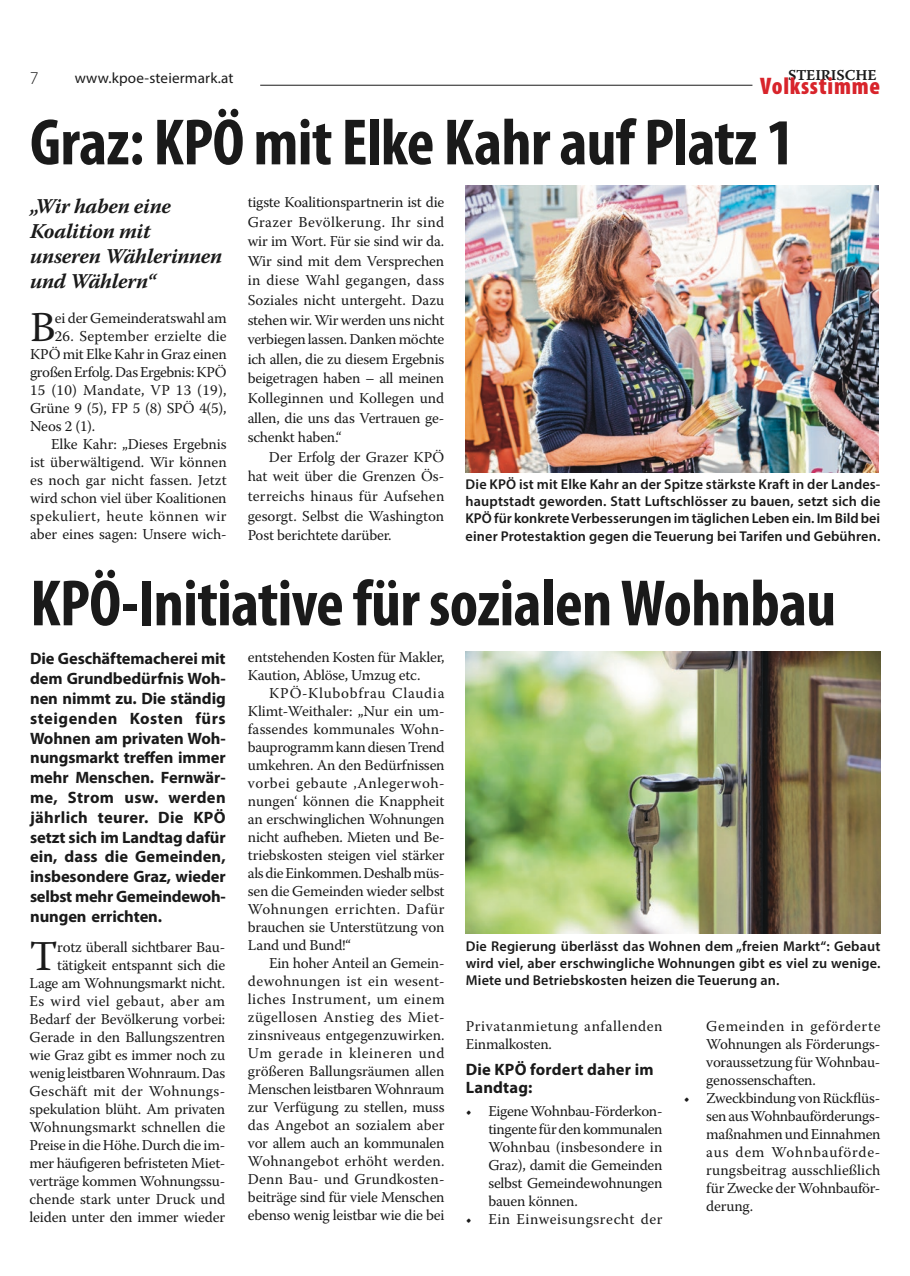
<style>
.page{position:relative;width:910px;height:1276px;background:#fff}
.page>*{position:absolute;margin:0;border:0;box-sizing:border-box;transform-origin:0 0}
.headline_B_T2{font:700 condensed 66px "Myriad Pro";letter-spacing:-.01em;color:#1a1a1a}
.Fließtext{font:42.3px "Warnock Pro";color:#1a1a1a}
.t1{font:900 condensed 24px "Myriad Pro";letter-spacing:.03em;color:#d8242b}
.Fließtext-2{font:italic 700 21px/25.2px "Warnock Pro";letter-spacing:-.015em;color:#1a1a1a}
.t2{font:300 18px "Myriad Pro";color:#1a1a1a}
.Vorspann{font:700 16.5px/19.8px "Myriad Pro";letter-spacing:-.01em;color:#1a1a1a;text-align:justify}
.Zwischentitel{font:700 16.5px/18px "Myriad Pro";letter-spacing:.01em;color:#1a1a1a}
.Fließtext-3{font:15px/18px "Warnock Pro";letter-spacing:-.015em;color:#1a1a1a;text-align:justify}
.Fließtext-4{font:15px/18px "Warnock Pro";letter-spacing:.035em;color:#1a1a1a}
.t3{font:15px "Myriad Pro";letter-spacing:.01em;color:#1a1a1a}
.t4{font:15px "Warnock Pro Semibold Capt";letter-spacing:-.01em;color:#1a1a1a}
.Bildtext{font:600 14.25px/17.1px "Myriad Pro";letter-spacing:.01em;color:#1a1a1a;text-align:justify}
</style>
<div class="page">
<hr style="left:260px;top:85px;width:492px;height:1px;background:#1a1a1a">
<img style="left:466px;top:652px;width:414px;height:281px">
<img style="left:466px;top:185px;width:412px;height:288px">
<p class="t2" style="left:30px;top:67px;width:10px">7</p>
<p class="t4" style="left:788px;top:66px;width:90px">STEIRISCHE</p>
<p class="t3" style="left:75px;top:69px;width:160px">www.kpoe-steiermark.at</p>
<h3 class="t1" style="left:760px;top:70px;width:121px">Volksstimme</h3>
<p class="headline_B_T2" style="left:30px;top:101px;width:766px">Graz: KPÖ mit Elke Kahr auf Platz 1</p>
<p class="Fließtext-2" style="left:30px;top:193px;width:194px">„Wir haben eine<br>Koalition mit unseren Wählerinnen und Wählern“</p>
<p class="Fließtext" style="left:30px;top:301px;width:27px">B</p>
<p class="Fließtext-3" style="left:55px;top:309px;width:173px">ei der Gemeinderatswahl am</p>
<p class="Fließtext-3" style="left:30px;top:327px;width:198px;text-indent:25px">26. September erzielte die KPÖ mit Elke Kahr in Graz einen großen Erfolg. Das Ergebnis: KPÖ 15 (10) Mandate, VP 13 (19), Grüne 9 (5), FP 5 (8) SPÖ 4(5), Neos 2 (1).</p>
<p class="Fließtext-3" style="left:30px;top:435px;width:198px;text-indent:21px">Elke Kahr: „Dieses Ergebnis ist überwältigend. Wir können es noch gar nicht fassen. Jetzt wird schon viel über Koalitionen spekuliert, heute können wir aber eines sagen: Unsere wich-</p>
<p class="Fließtext-3" style="left:248px;top:192px;width:198px;line-height:19.6px">tigste Koalitionspartnerin ist die Grazer Bevölkerung. Ihr sind wir im Wort. Für sie sind wir da.<br>Wir sind mit dem Versprechen in diese Wahl gegangen, dass Soziales nicht untergeht. Dazu stehen wir. Wir werden uns nicht verbiegen lassen. Danken möchte ich allen, die zu diesem Ergebnis beigetragen haben – all meinen Kolleginnen und Kollegen und allen, die uns das Vertrauen ge&shy;schenkt haben.“</p>
<p class="Fließtext-3" style="left:248px;top:447px;width:198px;line-height:19.6px;text-indent:21px">Der Erfolg der Grazer KPÖ hat weit über die Grenzen Ös&shy;terreichs hinaus für Aufsehen gesorgt. Selbst die Washington Post berichtete darüber.</p>
<p class="Bildtext" style="left:466px;top:475px;width:416px">Die KPÖ ist mit Elke Kahr an der Spitze stärkste Kraft in der Landes&shy;hauptstadt geworden. Statt Luftschlösser zu bauen, setzt sich die KPÖ für konkrete Verbesserungen im täglichen Leben ein. Im Bild bei einer Protestaktion gegen die Teuerung bei Tarifen und Gebühren.</p>
<p class="headline_B_T2" style="left:30px;top:562px;width:807px">KPÖ-Initiative für sozialen Wohnbau</p>
<p class="Vorspann" style="left:30px;top:648px;width:197px">Die Geschäftemacherei mit dem Grundbedürfnis Woh&shy;nen nimmt zu. Die ständig steigenden Kosten fürs Wohnen am privaten Woh&shy;nungsmarkt treffen immer mehr Menschen. Fernwär&shy;me, Strom usw. werden jährlich teurer. Die KPÖ setzt sich im Landtag dafür ein, dass die Gemeinden, insbesondere Graz, wieder selbst mehr Gemeindewoh&shy;nungen errichten.</p>
<p class="Fließtext-3" style="left:30px;top:937px;width:197px;text-align:right">rotz überall sichtbarer Bau&shy;tätigkeit entspannt sich die<br>Lage am Wohnungsmarkt nicht.<br>Es wird viel gebaut, aber am<br>Bedarf der Bevölkerung vorbei:<br>Gerade in den Ballungszentren wie Graz gibt es immer noch zu wenig leistbaren Wohnraum. Das<br>Geschäft mit der Wohnungs&shy;spekulation blüht. Am privaten<br>Wohnungsmarkt schnellen die<br>Preise in die Höhe. Durch die im&shy;mer häufigeren befristeten Miet&shy;verträge kommen Wohnungssu&shy;chende stark unter Druck und leiden unter den immer wieder</p>
<p class="Fließtext" style="left:30px;top:930px;width:30px">T</p>
<p class="Fließtext-3" style="left:248px;top:648px;width:198px">entstehenden Kosten für Makler,<br>Kaution, Ablöse, Umzug etc.</p>
<p class="Fließtext-3" style="left:248px;top:684px;width:198px;text-indent:21px">KPÖ-Klubobfrau Claudia Klimt-Weithaler: „Nur ein um&shy;fassendes kommunales Wohn&shy;bauprogramm kann diesen Trend umkehren. An den Bedürfnissen vorbei gebaute ‚Anlegerwoh&shy;nungen‘ können die Knappheit an erschwinglichen Wohnungen nicht aufheben. Mieten und Be&shy;triebskosten steigen viel stärker als die Einkommen. Deshalb müs&shy;sen die Gemeinden wieder selbst Wohnungen errichten. Dafür brauchen sie Unterstützung von Land und Bund!“</p>
<p class="Fließtext-3" style="left:248px;top:954px;width:198px;text-indent:21px">Ein hoher Anteil an Gemein&shy;dewohnungen ist ein wesent&shy;liches Instrument, um einem zügellosen Anstieg des Miet&shy;zinsniveaus entgegenzuwirken.<br>Um gerade in kleineren und größeren Ballungsräumen allen Menschen leistbaren Wohnraum zur Verfügung zu stellen, muss das Angebot an sozialem aber vor allem auch an kommunalen Wohnangebot erhöht werden.<br>Denn Bau- und Grundkosten&shy;beiträge sind für viele Menschen ebenso wenig leistbar wie die bei</p>
<p class="Bildtext" style="left:466px;top:937px;width:416px">Die Regierung überlässt das Wohnen dem „freien Markt“: Gebaut wird viel, aber erschwingliche Wohnungen gibt es viel zu wenige.<br>Miete und Betriebskosten heizen die Teuerung an.</p>
<p class="Fließtext-4" style="left:466px;top:1016px;width:198px">Privatanmietung anfallenden<br>Einmalkosten.</p>
<p class="Zwischentitel" style="left:466px;top:1060px;width:189px">Die KPÖ fordert daher im<br>Landtag:</p>
<p class="Fließtext-3" style="left:488px;top:1101px;width:176px;text-indent:-22px">• Eigene Wohnbau-Förderkon&shy;tingente für den kommunalen Wohnbau (insbesondere in Graz), damit die Gemeinden selbst Gemeindewohnungen bauen können.</p>
<p class="Fließtext-4" style="left:466px;top:1209px;width:198px">• Ein Einweisungsrecht der</p>
<p class="Fließtext-3" style="left:706px;top:1016px;width:176px">Gemeinden in geförderte Wohnungen als Förderungs&shy;voraussetzung für Wohnbau&shy;genossenschaften.</p>
<p class="Fließtext-3" style="left:706px;top:1088px;width:176px;text-indent:-22px">• Zweckbindung von Rückflüs&shy;sen aus Wohnbauförderungs&shy;maßnahmen und Einnahmen aus dem Wohnbauförde&shy;rungsbeitrag ausschließlich für Zwecke der Wohnbauför&shy;derung.</p>
</div>
